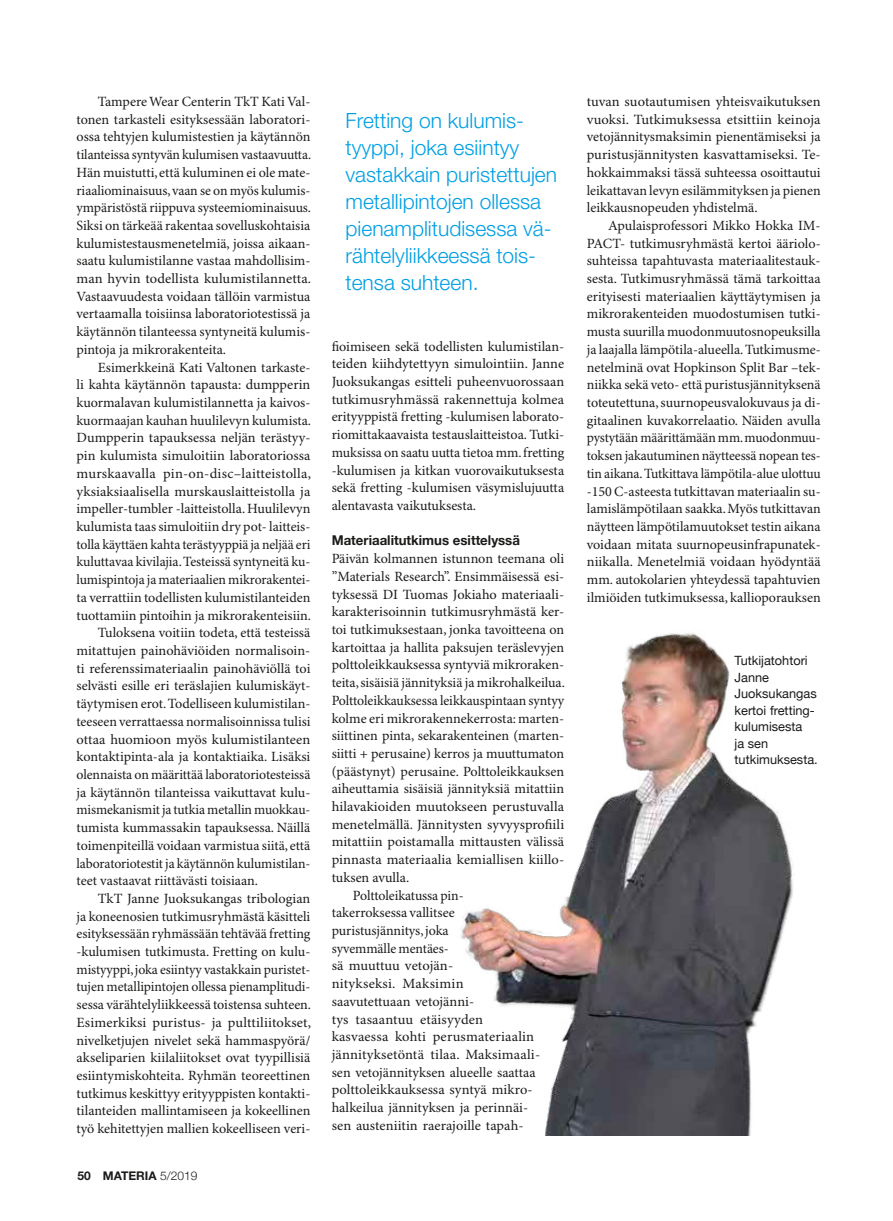
<style>
.page{position:relative;width:893px;height:1221px;background:#fff}
.page>*{position:absolute;margin:0;border:0;box-sizing:border-box;transform-origin:0 0}
.t1{font:300 21px/27px "Helvetica Neue LT Std";color:#009fe3}
.t2{font:14.1px/17.7px "Minion Pro";color:#1c1b1a;text-align:justify}
.t3{font:700 13.5px "Helvetica Neue";color:#1c1b1a}
.t4{font:12.75px/16.5px "Helvetica Neue";color:#1c1b1a}
.t5{font:700 12px "Helvetica Neue LT Std";color:#1c1b1a}
.s1{font-family:"Helvetica Neue";font-weight:300}
</style>
<div class="page">
<img style="left:461px;top:632px;width:332px;height:503px">
<p class="t2" style="left:77px;top:93px;width:236px;text-indent:21px">Tampere Wear Centerin TkT Kati Val&shy;tonen tarkasteli esityksessään laboratori&shy;ossa tehtyjen kulumistestien ja käytännön tilanteissa syntyvän kulumisen vastaavuutta.<br>Hän muistutti, että kuluminen ei ole mate&shy;riaaliominaisuus, vaan se on myös kulumis&shy;ympäristöstä riippuva systeemiominaisuus.<br>Siksi on tärkeää rakentaa sovelluskohtaisia kulumistestausmenetelmiä, joissa aikaan&shy;saatu kulumistilanne vastaa mahdollisim&shy;man hyvin todellista kulumistilannetta.<br>Vastaavuudesta voidaan tällöin varmistua vertaamalla toisiinsa laboratoriotestissä ja käytännön tilanteessa syntyneitä kulumis&shy;pintoja ja mikrorakenteita.</p>
<p class="t2" style="left:98px;top:359px;width:214px">Esimerkkeinä Kati Valtonen tarkaste-</p>
<p class="t2" style="left:77px;top:376px;width:235px">li kahta käytännön tapausta: dumpperin</p>
<p class="t2" style="left:77px;top:394px;width:235px">kuormalavan kulumistilannetta ja kaivos-</p>
<p class="t2" style="left:77px;top:412px;width:236px">kuormaajan kauhan huulilevyn kulumista.</p>
<p class="t2" style="left:77px;top:429px;width:235px">Dumpperin tapauksessa neljän terästyy-</p>
<p class="t2" style="left:77px;top:447px;width:235px">pin kulumista simuloitiin laboratoriossa</p>
<p class="t2" style="left:77px;top:465px;width:236px">murskaavalla pin-on-disc–laitteistolla,</p>
<p class="t2" style="left:77px;top:483px;width:235px">yksiaksiaalisella murskauslaitteistolla ja</p>
<p class="t2" style="left:77px;top:500px;width:235px">impeller-tumbler -laitteistolla. Huulilevyn</p>
<p class="t2" style="left:77px;top:518px;width:235px">kulumista taas simuloitiin dry pot- laitteis-</p>
<p class="t2" style="left:77px;top:536px;width:235px">tolla käyttäen kahta terästyyppiä ja neljää eri</p>
<p class="t2" style="left:77px;top:553px;width:235px">kuluttavaa kivilajia. Testeissä syntyneitä ku-</p>
<p class="t2" style="left:77px;top:571px;width:235px">lumispintoja ja materiaalien mikrorakentei-</p>
<p class="t2" style="left:77px;top:589px;width:235px">ta verrattiin todellisten kulumistilanteiden</p>
<p class="t2" style="left:77px;top:606px;width:236px">tuottamiin pintoihin ja mikrorakenteisiin.</p>
<p class="t2" style="left:98px;top:624px;width:214px">Tuloksena voitiin todeta, että testeissä</p>
<p class="t2" style="left:77px;top:642px;width:235px">mitattujen painohäviöiden normalisoin-</p>
<p class="t2" style="left:77px;top:660px;width:235px">ti referenssimateriaalin painohäviöllä toi</p>
<p class="t2" style="left:77px;top:677px;width:235px">selvästi esille eri teräslajien kulumiskäyt-</p>
<p class="t2" style="left:77px;top:695px;width:235px">täytymisen erot. Todelliseen kulumistilan-</p>
<p class="t2" style="left:77px;top:713px;width:235px">teeseen verrattaessa normalisoinnissa tulisi</p>
<p class="t2" style="left:77px;top:730px;width:235px">ottaa huomioon myös kulumistilanteen</p>
<p class="t2" style="left:77px;top:748px;width:235px">kontaktipinta-ala ja kontaktiaika. Lisäksi</p>
<p class="t2" style="left:77px;top:766px;width:235px">olennaista on määrittää laboratoriotesteissä</p>
<p class="t2" style="left:77px;top:783px;width:235px">ja käytännön tilanteissa vaikuttavat kulu-</p>
<p class="t2" style="left:77px;top:801px;width:235px">mismekanismit ja tutkia metallin muokkau-</p>
<p class="t2" style="left:77px;top:819px;width:235px">tumista kummassakin tapauksessa. Näillä</p>
<p class="t2" style="left:77px;top:837px;width:235px">toimenpiteillä voidaan varmistua siitä, että</p>
<p class="t2" style="left:77px;top:854px;width:235px">laboratoriotestit ja käytännön kulumistilan-</p>
<p class="t2" style="left:77px;top:872px;width:183px">teet vastaavat riittävästi toisiaan.</p>
<p class="t2" style="left:98px;top:890px;width:214px">TkT Janne Juoksukangas tribologian</p>
<p class="t2" style="left:77px;top:907px;width:235px">ja koneenosien tutkimusryhmästä käsitteli</p>
<p class="t2" style="left:77px;top:925px;width:235px">esityksessään ryhmässään tehtävää fretting</p>
<p class="t2" style="left:77px;top:943px;width:235px">-kulumisen tutkimusta. Fretting on kulu-</p>
<p class="t2" style="left:77px;top:960px;width:235px">mistyyppi, joka esiintyy vastakkain puristet-</p>
<p class="t2" style="left:77px;top:978px;width:235px">tujen metallipintojen ollessa pienamplitudi-</p>
<p class="t2" style="left:77px;top:996px;width:236px">sessa värähtelyliikkeessä toistensa suhteen.</p>
<p class="t2" style="left:77px;top:1014px;width:236px">Esimerkiksi puristus- ja pulttiliitokset,</p>
<p class="t2" style="left:77px;top:1031px;width:235px">nivelketjujen nivelet sekä hammaspyörä/</p>
<p class="t2" style="left:77px;top:1049px;width:235px">akseliparien kiilaliitokset ovat tyypillisiä</p>
<p class="t2" style="left:77px;top:1067px;width:235px">esiintymiskohteita. Ryhmän teoreettinen</p>
<p class="t2" style="left:77px;top:1084px;width:235px">tutkimus keskittyy erityyppisten kontakti-</p>
<p class="t2" style="left:77px;top:1102px;width:235px">tilanteiden mallintamiseen ja kokeellinen</p>
<p class="t2" style="left:77px;top:1120px;width:235px">työ kehitettyjen mallien kokeelliseen veri-</p>
<p class="t5" style="left:78px;top:1168px;width:121px">50 MATERIA <span class="s1">5/2019</span></p>
<h1 class="t1" style="left:345px;top:106px;width:213px">Fretting on kulumis&shy;tyyppi, joka esiintyy vastakkain puristettujen metallipintojen ollessa pienamplitudisessa vä&shy;rähtelyliikkeessä tois&shy;tensa suhteen.</h1>
<p class="t2" style="left:332px;top:338px;width:234px">fioimiseen sekä todellisten kulumistilan&shy;teiden kiihdytettyyn simulointiin. Janne Juoksukangas esitteli puheenvuorossaan tutkimusryhmässä rakennettuja kolmea erityyppistä fretting -kulumisen laborato&shy;riomittakaavaista testauslaitteistoa. Tutki&shy;muksissa on saatu uutta tietoa mm. fretting -kulumisen ja kitkan vuorovaikutuksesta sekä fretting -kulumisen väsymislujuutta alentavasta vaikutuksesta.</p>
<p class="t3" style="left:332px;top:530px;width:190px">Materiaalitutkimus esittelyssä</p>
<p class="t2" style="left:332px;top:550px;width:234px">Päivän kolmannen istunnon teemana oli</p>
<p class="t2" style="left:332px;top:568px;width:234px">”Materials Research”. Ensimmäisessä esi-</p>
<p class="t2" style="left:332px;top:585px;width:234px">tyksessä DI Tuomas Jokiaho materiaali-</p>
<p class="t2" style="left:332px;top:603px;width:234px">karakterisoinnin tutkimusryhmästä ker-</p>
<p class="t2" style="left:332px;top:621px;width:234px">toi tutkimuksestaan, jonka tavoitteena on</p>
<p class="t2" style="left:332px;top:639px;width:234px">kartoittaa ja hallita paksujen teräslevyjen</p>
<p class="t2" style="left:332px;top:656px;width:234px">polttoleikkauksessa syntyviä mikroraken-</p>
<p class="t2" style="left:332px;top:674px;width:235px">teita, sisäisiä jännityksiä ja mikrohalkeilua.</p>
<p class="t2" style="left:332px;top:692px;width:234px">Polttoleikkauksessa leikkauspintaan syntyy</p>
<p class="t2" style="left:332px;top:709px;width:234px">kolme eri mikrorakennekerrosta: marten-</p>
<p class="t2" style="left:332px;top:727px;width:234px">siittinen pinta, sekarakenteinen (marten-</p>
<p class="t2" style="left:332px;top:745px;width:234px">siitti + perusaine) kerros ja muuttumaton</p>
<p class="t2" style="left:332px;top:762px;width:234px">(päästynyt) perusaine. Polttoleikkauksen</p>
<p class="t2" style="left:332px;top:780px;width:234px">aiheuttamia sisäisiä jännityksiä mitattiin</p>
<p class="t2" style="left:332px;top:798px;width:234px">hilavakioiden muutokseen perustuvalla</p>
<p class="t2" style="left:332px;top:816px;width:234px">menetelmällä. Jännitysten syvyysprofiili</p>
<p class="t2" style="left:332px;top:833px;width:234px">mitattiin poistamalla mittausten välissä</p>
<p class="t2" style="left:332px;top:851px;width:234px">pinnasta materiaalia kemiallisen kiillo-</p>
<p class="t2" style="left:332px;top:869px;width:79px">tuksen avulla.</p>
<p class="t2" style="left:353px;top:886px;width:112px">Polttoleikatussa pin-</p>
<p class="t2" style="left:332px;top:904px;width:125px">takerroksessa vallitsee</p>
<p class="t2" style="left:332px;top:922px;width:119px">puristusjännitys, joka</p>
<p class="t2" style="left:332px;top:939px;width:119px">syvemmälle mentäes-</p>
<p class="t2" style="left:332px;top:957px;width:123px">sä muuttuu vetojän-</p>
<p class="t2" style="left:332px;top:975px;width:133px">nitykseksi. Maksimin</p>
<p class="t2" style="left:332px;top:993px;width:144px">saavutettuaan vetojänni-</p>
<p class="t2" style="left:332px;top:1010px;width:153px">tys tasaantuu etäisyyden</p>
<p class="t2" style="left:332px;top:1028px;width:204px">kasvaessa kohti perusmateriaalin</p>
<p class="t2" style="left:332px;top:1046px;width:210px">jännityksetöntä tilaa. Maksimaali-</p>
<p class="t2" style="left:332px;top:1063px;width:205px">sen vetojännityksen alueelle saattaa</p>
<p class="t2" style="left:332px;top:1081px;width:202px">polttoleikkauksessa syntyä mikro-</p>
<p class="t2" style="left:332px;top:1099px;width:198px">halkeilua jännityksen ja perinnäi-</p>
<p class="t2" style="left:332px;top:1116px;width:193px">sen austeniitin raerajoille tapah-</p>
<p class="t2" style="left:587px;top:93px;width:235px">tuvan suotautumisen yhteisvaikutuksen vuoksi. Tutkimuksessa etsittiin keinoja vetojännitysmaksimin pienentämiseksi ja puristusjännitysten kasvattamiseksi. Te&shy;hokkaimmaksi tässä suhteessa osoittautui leikattavan levyn esilämmityksen ja pienen leikkausnopeuden yhdistelmä.</p>
<p class="t2" style="left:587px;top:217px;width:235px;text-indent:21px">Apulaisprofessori Mikko Hokka IM-PACT- tutkimusryhmästä kertoi ääriolo&shy;suhteissa tapahtuvasta materiaalitestauk&shy;sesta. Tutkimusryhmässä tämä tarkoittaa erityisesti materiaalien käyttäytymisen ja mikrorakenteiden muodostumisen tutki&shy;musta suurilla muodonmuutosnopeuksilla ja laajalla lämpötila-alueella. Tutkimusme&shy;netelminä ovat Hopkinson Split Bar –tek&shy;niikka sekä veto- että puristusjännityksenä toteutettuna, suurnopeusvalokuvaus ja di&shy;gitaalinen kuvakorrelaatio. Näiden avulla pystytään määrittämään mm. muodonmuu&shy;toksen jakautuminen näytteessä nopean tes&shy;tin aikana. Tutkittava lämpötila-alue ulottuu -150 C-asteesta tutkittavan materiaalin su&shy;lamislämpötilaan saakka. Myös tutkittavan näytteen lämpötilamuutokset testin aikana voidaan mitata suurnopeusinfrapunatek&shy;niikalla. Menetelmiä voidaan hyödyntää mm. autokolarien yhteydessä tapahtuvien ilmiöiden tutkimuksessa, kallioporauksen</p>
<p class="t4" style="left:735px;top:653px;width:85px">Tutkijatohtori<br>Janne<br>Juoksukangas kertoi fretting&shy;kulumisesta<br>ja sen tutkimuksesta.</p>
</div>
